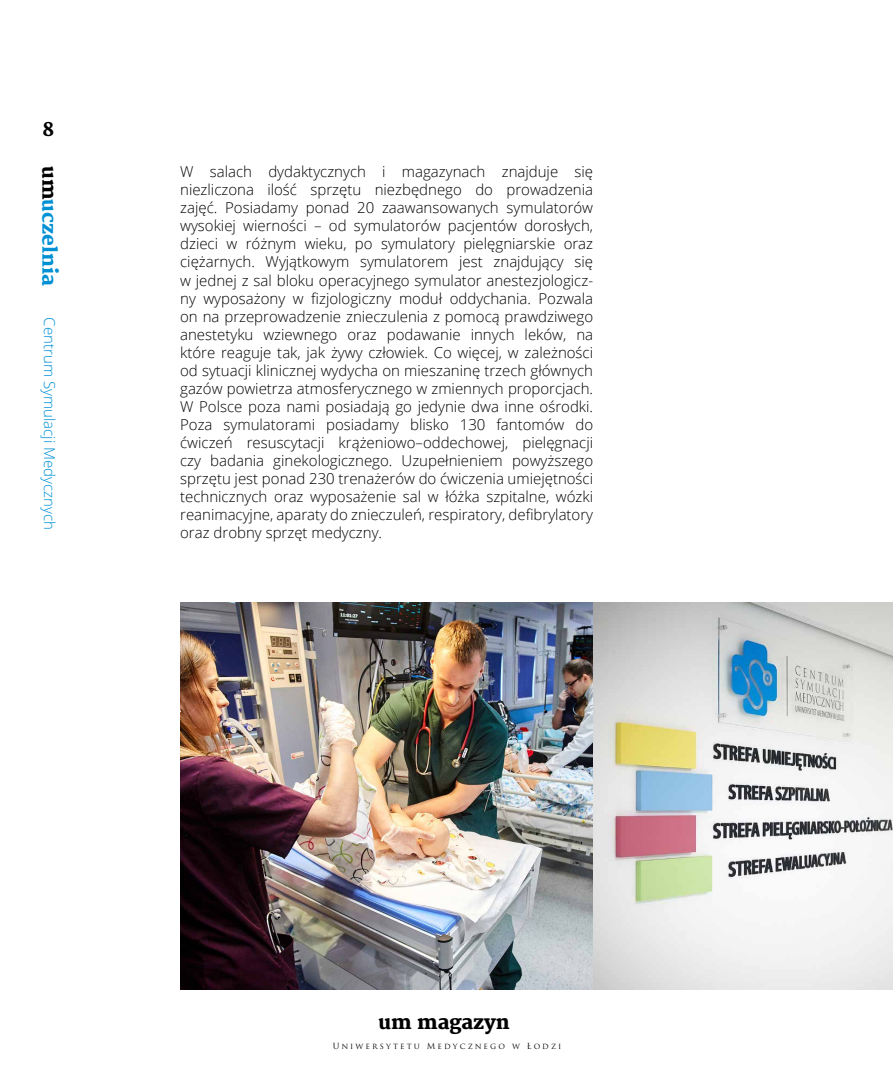
<style>
.page{position:relative;width:893px;height:1085px;background:#fff}
.page>*{position:absolute;margin:0;border:0;box-sizing:border-box;transform-origin:0 0}
.t1{font:800 19.5px "Merriweather";color:#0091d5}
.t2{font:800 19.5px "Merriweather";color:#000}
.t3{font:800 18.45px "Merriweather";color:#000}
.t4{font:300 15px/18px "Open Sans";color:#000;text-align:justify}
.t5{font:300 15px "Open Sans";color:#0091d5}
.t6{font:8.25px "Trajan Pro";letter-spacing:.26em;color:#0a0a0b}
.s1{color:#000}
</style>
<div class="page">
<img style="left:180px;top:602px;width:713px;height:387px">
<p class="t3" style="left:43px;top:119px;width:13px">8</p>
<h1 class="t1" style="left:61px;top:166px;width:121px;rotate:90deg"><span class="s1">um</span>uczelnia</h1>
<p class="t5" style="left:60px;top:317px;width:214px;rotate:90deg">Centrum Symulacji Medycznych</p>
<p class="t4" style="left:180px;top:162px;width:414px">W salach dydaktycznych i magazynach znajduje się niezliczona ilość sprzętu niezbędnego do prowadzenia zajęć. Posiadamy ponad 20 zaawansowanych symulatorów wysokiej wierności – od symulatorów pacjentów dorosłych, dzieci w różnym wieku, po symulatory pielęgniarskie oraz ciężarnych. Wyjątkowym symulatorem jest znajdujący się w jednej z sal bloku operacyjnego symulator anestezjologicz&shy;ny wyposażony w fizjologiczny moduł oddychania. Pozwala on na przeprowadzenie znieczulenia z pomocą prawdziwego anestetyku wziewnego oraz podawanie innych leków, na które reaguje tak, jak żywy człowiek. Co więcej, w zależności od sytuacji klinicznej wydycha on mieszaninę trzech głównych gazów powietrza atmosferycznego w zmiennych proporcjach.<br>W Polsce poza nami posiadają go jedynie dwa inne ośrodki.<br>Poza symulatorami posiadamy blisko 130 fantomów do ćwiczeń resuscytacji krążeniowo–oddechowej, pielęgnacji czy badania ginekologicznego. Uzupełnieniem powyższego sprzętu jest ponad 230 trenażerów do ćwiczenia umiejętności technicznych oraz wyposażenie sal w łóżka szpitalne, wózki reanimacyjne, aparaty do znieczuleń, respiratory, defibrylatory oraz drobny sprzęt medyczny.</p>
<h1 class="t2" style="left:378px;top:1010px;width:133px">um magazyn</h1>
<p class="t6" style="left:333px;top:1040px;width:230px">Uniwersytetu Medycznego w Łodzi</p>
</div>
